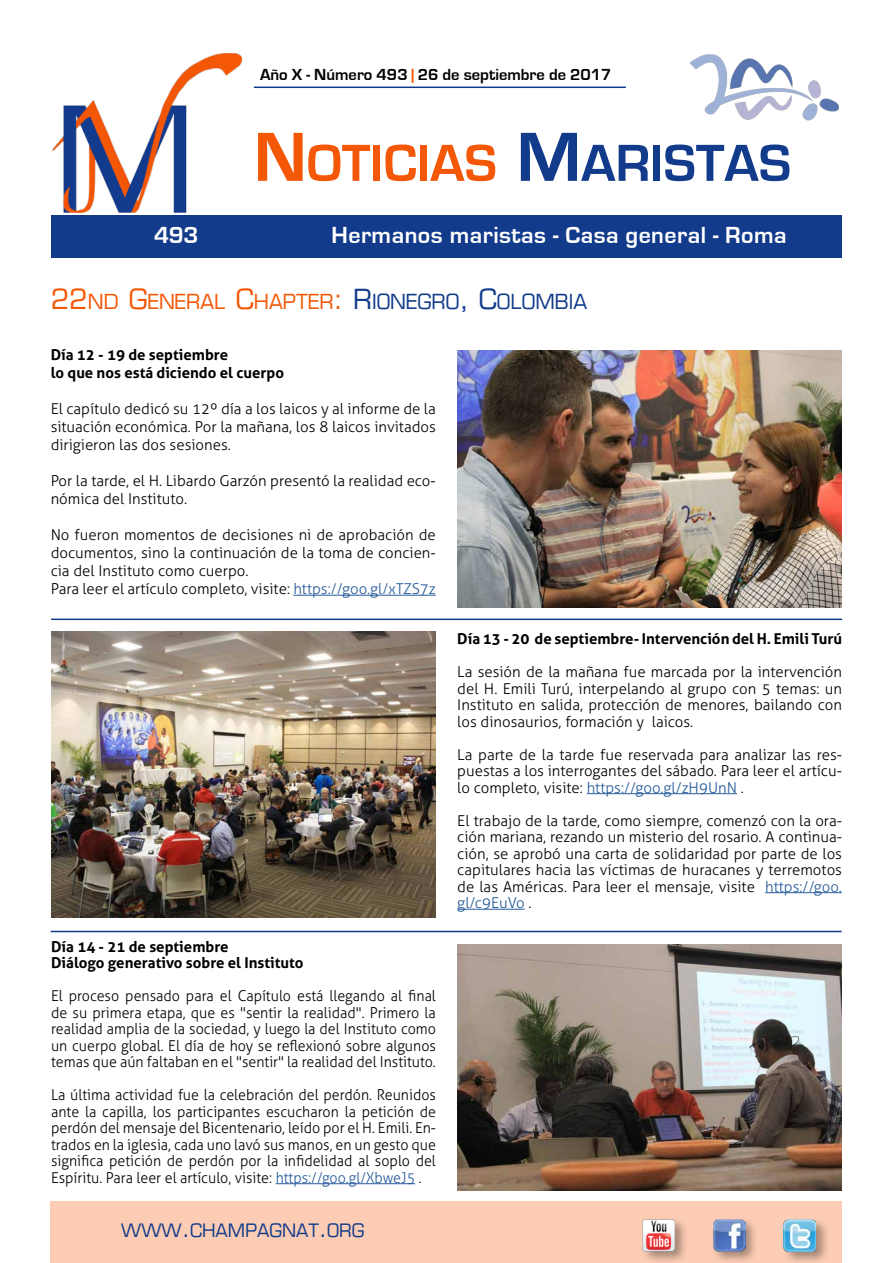
<style>
.page{position:relative;width:893px;height:1263px;background:#fff}
.page>*{position:absolute;margin:0;border:0;box-sizing:border-box;transform-origin:0 0}
.t1{font:700 54px "Eurostile";color:#f45706}
.t2{font:700 24px "Eurostile";letter-spacing:.02em;color:#fff}
.t3{font:20.25px "Eurostile";color:#f45706}
.t4{font:18px "Eurostile";color:#123b8b}
.t5{font:700 16.5px "Eurostile";color:#000}
.t6{font:300 15px/16.5px "Aller";color:#000;text-align:justify}
.t7{font:300 15px/16.5px "Aller";color:#000;text-align:justify;scale:.95 1}
.t8{font:700 15px/18px "Aller";color:#000}
.s1{color:#f45706}
.s2{font-size:72px}
.s3{font-size:72px;color:#123b8b}
.s4{color:#123b8b}
.s5{font-size:27px}
.s6{font-size:27px;color:#123b8b}
.s7{color:#275b9b}
.s8{font-size:24px}
</style>
<div class="page">
<div style="left:51px;top:215px;width:791px;height:43px;background:#123b8b"></div>
<div style="left:50px;top:1201px;width:792px;height:62px;background:#fccdb4"></div>
<div style="left:711px;top:1217px;width:48px;height:46px;background:#000;opacity:.35"></div>
<img style="left:713px;top:1219px;width:32px;height:32px">
<div style="left:781px;top:1217px;width:49px;height:46px;background:#000;opacity:.35"></div>
<img style="left:784px;top:1219px;width:32px;height:32px">
<hr style="left:254px;top:87px;width:372px;height:1px;background:#123b8b">
<div style="left:641px;top:1217px;width:47px;height:46px;background:#000;opacity:.35"></div>
<img style="left:642px;top:1219px;width:33px;height:32px">
<img style="left:52px;top:53px;width:191px;height:160px">
<img style="left:690px;top:54px;width:149px;height:67px">
<hr style="left:51px;top:619px;width:791px;height:1px;background:#123b8b">
<img style="left:457px;top:351px;width:385px;height:256px">
<hr style="left:293px;top:595px;width:143px;height:1px;background:#275b9b">
<img style="left:51px;top:631px;width:385px;height:287px">
<hr style="left:51px;top:931px;width:791px;height:1px;background:#123b8b">
<hr style="left:587px;top:793px;width:150px;height:1px;background:#275b9b">
<hr style="left:765px;top:892px;width:77px;height:1px;background:#275b9b">
<hr style="left:457px;top:909px;width:68px;height:1px;background:#275b9b">
<hr style="left:276px;top:1183px;width:139px;height:1px;background:#275b9b">
<img style="left:458px;top:945px;width:384px;height:246px">
<p class="t5" style="left:260px;top:66px;width:353px">Año X - Número 493 <span class="s1">|</span> 26 de septiembre de 2017</p>
<h1 class="t1" style="left:254px;top:134px;width:539px"><span class="s2">N</span>OTICIAS <span class="s3">M</span><span class="s4">ARISTAS</span></h1>
<h2 class="t2" style="left:154px;top:222px;width:46px">493</h2>
<h2 class="t2" style="left:332px;top:222px;width:457px">Hermanos maristas - Casa general - Roma</h2>
<h3 class="t3" style="left:51px;top:290px;width:538px"><span class="s5">22</span>ND <span class="s5">G</span>ENERAL <span class="s5">C</span>HAPTER<span class="s5">:</span> <span class="s6">R</span><span class="s4">IONEGRO</span><span class="s6">, C</span><span class="s4">OLOMBIA</span></h3>
<p class="t8" style="left:51px;top:346px;width:235px">Día 12 - 19 de septiembre<br>lo que nos está diciendo el cuerpo</p>
<p class="t6" style="left:51px;top:400px;width:387px;line-height:18px">El capítulo dedicó su 12º día a los laicos y al informe de la situación económica. Por la mañana, los 8 laicos invitados dirigieron las dos sesiones.</p>
<p class="t6" style="left:51px;top:472px;width:387px;line-height:18px">Por la tarde, el H. Libardo Garzón presentó la realidad eco&shy;nómica del Instituto.</p>
<p class="t6" style="left:51px;top:526px;width:387px;line-height:18px;text-align:left">No fueron momentos de decisiones ni de aprobación de documentos, sino la continuación de la toma de concien&shy;cia del Instituto como cuerpo.<br>Para leer el artículo completo, visite: <span class="s7">https://goo.gl/xTZS7z</span></p>
<p class="t8" style="left:457px;top:630px;width:386px">Día 13 - 20 de septiembre- Intervención del H. Emili Turú</p>
<p class="t6" style="left:457px;top:663px;width:386px">La sesión de la mañana fue marcada por la intervención del H. Emili Turú, interpelando al grupo con 5 temas: un Instituto en salida, protección de menores, bailando con los dinosaurios, formación y laicos.</p>
<p class="t6" style="left:457px;top:746px;width:386px">La parte de la tarde fue reservada para analizar las res&shy;puestas a los interrogantes del sábado. Para leer el artícu&shy;lo completo, visite: <span class="s7">https://goo.gl/zH9UnN</span> .</p>
<p class="t6" style="left:457px;top:812px;width:386px">El trabajo de la tarde, como siempre, comenzó con la ora&shy;ción mariana, rezando un misterio del rosario. A continua&shy;ción, se aprobó una carta de solidaridad por parte de los capitulares hacia las víctimas de huracanes y terremotos de las Américas. Para leer el mensaje, visite <span class="s7">https://goo. gl/c9EuVo</span> .</p>
<p class="t8" style="left:51px;top:938px;width:254px;line-height:16.5px">Día 14 - 21 de septiembre<br>Diálogo generativo sobre el Instituto</p>
<p class="t7" style="left:51px;top:987px;width:407px">El proceso pensado para el Capítulo está llegando al final de su primera etapa, que es "sentir la realidad". Primero la realidad amplia de la sociedad, y luego la del Instituto como un cuerpo global. El día de hoy se reflexionó sobre algunos temas que aún faltaban en el "sentir" la realidad del Instituto.</p>
<p class="t7" style="left:51px;top:1086px;width:407px">La última actividad fue la celebración del perdón. Reunidos ante la capilla, los participantes escucharon la petición de perdón del mensaje del Bicentenario, leído por el H. Emili. En&shy;trados en la iglesia, cada uno lavó sus manos, en un gesto que significa petición de perdón por la infidelidad al soplo del Espíritu. Para leer el artículo, visite: <span class="s7">https://goo.gl/XbweJ5</span> .</p>
<p class="t4" style="left:121px;top:1219px;width:245px">WWW<span class="s8">.</span>CHAMPAGNAT<span class="s8">.</span>ORG</p>
</div>
